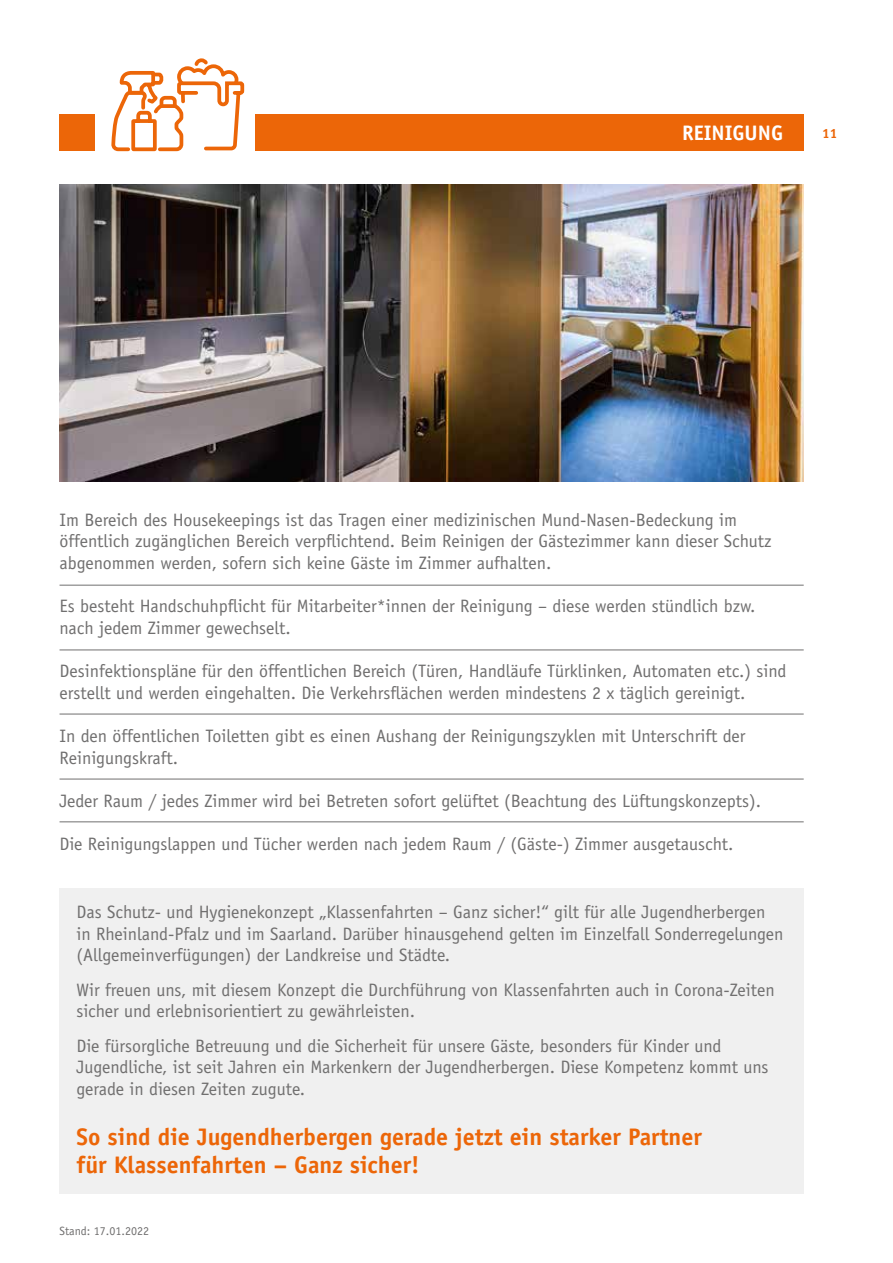
<style>
.page{position:relative;width:893px;height:1263px;background:#fff}
.page>*{position:absolute;margin:0;border:0;box-sizing:border-box;transform-origin:0 0}
.t1{font:700 24px/28.5px "Officina Sans";color:#ec6608}
.t2{font:700 21px "Officina Sans";color:#fff}
.t3{font:18px/21.6px "Officina Sans";color:#706f6f}
.t4{font:700 13.5px "Officina Sans";color:#ec6608}
.t5{font:12px "Officina Sans";color:#706f6f}
</style>
<div class="page">
<div style="left:60px;top:889px;width:744px;height:305px;background:#f0f0f0"></div>
<div style="left:60px;top:115px;width:744px;height:36px;background:#ec6608"></div>
<hr style="left:60px;top:585px;width:744px;height:1px;background:#706f6f">
<hr style="left:60px;top:649px;width:744px;height:1px;background:#706f6f">
<hr style="left:60px;top:714px;width:744px;height:1px;background:#706f6f">
<hr style="left:60px;top:779px;width:744px;height:1px;background:#706f6f">
<hr style="left:60px;top:821px;width:744px;height:1px;background:#706f6f">
<div style="left:96px;top:108px;width:159px;height:49px;background:#fff"></div>
<svg style="left:112px;top:58px;width:133px;height:94px"></svg>
<img style="left:60px;top:185px;width:744px;height:297px">
<p class="t2" style="left:682px;top:120px;width:103px">REINIGUNG</p>
<p class="t4" style="left:822px;top:125px;width:17px">11</p>
<p class="t3" style="left:60px;top:509px;width:714px">Im Bereich des Housekeepings ist das Tragen einer medizinischen Mund-Nasen-Bedeckung im öffentlich zugänglichen Bereich verpflichtend. Beim Reinigen der Gästezimmer kann dieser Schutz abgenommen werden, sofern sich keine Gäste im Zimmer aufhalten.</p>
<p class="t3" style="left:60px;top:595px;width:698px">Es besteht Handschuhpflicht für Mitarbeiter*innen der Reinigung – diese werden stündlich bzw. nach jedem Zimmer gewechselt.</p>
<p class="t3" style="left:60px;top:660px;width:728px">Desinfektionspläne für den öffentlichen Bereich (Türen, Handläufe Türklinken, Automaten etc.) sind erstellt und werden eingehalten. Die Verkehrsflächen werden mindestens 2 x täglich gereinigt.</p>
<p class="t3" style="left:60px;top:725px;width:687px">In den öffentlichen Toiletten gibt es einen Aushang der Reinigungszyklen mit Unterschrift der<br>Reinigungskraft.</p>
<p class="t3" style="left:60px;top:790px;width:703px">Jeder Raum / jedes Zimmer wird bei Betreten sofort gelüftet (Beachtung des Lüftungskonzepts).</p>
<p class="t3" style="left:60px;top:833px;width:675px">Die Reinigungslappen und Tücher werden nach jedem Raum / (Gäste-) Zimmer ausgetauscht.</p>
<p class="t3" style="left:77px;top:901px;width:708px">Das Schutz- und Hygienekonzept „Klassenfahrten – Ganz sicher!“ gilt für alle Jugendherbergen in Rheinland-Pfalz und im Saarland. Darüber hinausgehend gelten im Einzelfall Sonderregelungen (Allgemeinverfügungen) der Landkreise und Städte.</p>
<p class="t3" style="left:77px;top:979px;width:700px">Wir freuen uns, mit diesem Konzept die Durchführung von Klassenfahrten auch in Corona-Zeiten sicher und erlebnisorientiert zu gewährleisten.</p>
<p class="t3" style="left:77px;top:1035px;width:693px">Die fürsorgliche Betreuung und die Sicherheit für unsere Gäste, besonders für Kinder und<br>Jugendliche, ist seit Jahren ein Markenkern der Jugendherbergen. Diese Kompetenz kommt uns gerade in diesen Zeiten zugute.</p>
<h1 class="t1" style="left:77px;top:1122px;width:627px">So sind die Jugendherbergen gerade jetzt ein starker Partner für Klassenfahrten – Ganz sicher!</h1>
<p class="t5" style="left:60px;top:1224px;width:91px">Stand: 17.01.2022</p>
</div>
